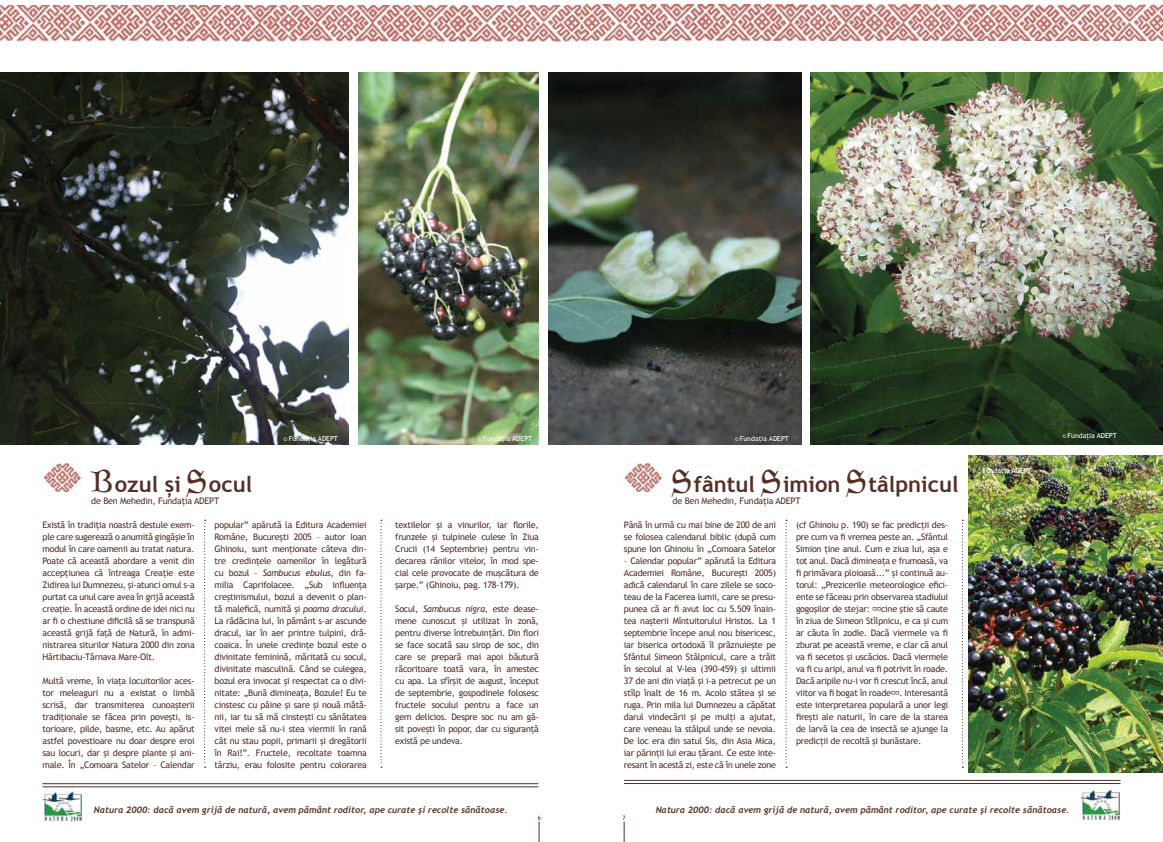
<style>
.page{position:relative;width:1163px;height:842px;background:#fff}
.page>*{position:absolute;margin:0;border:0;box-sizing:border-box;transform-origin:0 0}
.t1{font:700 22px "Trebuchet MS";color:#552f25}
.t2{font:9px/12px "Trebuchet MS";letter-spacing:-.025em;color:#552f25;text-align:justify}
.t3{font:italic 700 9px "Trebuchet";color:#552f25}
.t4{font:7px "Trebuchet MS";color:#fff}
.t5{font:6px "Trebuchet MS";color:#552f25}
.s1{font-size:5.5px}
.s2{font-family:"Hingham Text Normal";font-weight:400;font-size:32px}
.s3{font-style:italic}
</style>
<div class="page">
<img style="left:810px;top:72px;width:352px;height:372px">
<img style="left:968px;top:456px;width:194px;height:317px">
<svg style="left:624px;top:821px;width:1px;height:21px"></svg>
<hr style="left:624px;top:783px;width:496px;height:1px;background:#48302e">
<hr style="left:624px;top:780px;width:496px;height:1px;background:#48302e">
<img style="left:1080px;top:789px;width:39px;height:31px">
<img style="left:42px;top:464px;width:39px;height:28px">
<img style="left:623px;top:464px;width:39px;height:28px">
<svg style="left:204px;top:520px;width:2px;height:248px"></svg>
<svg style="left:785px;top:520px;width:2px;height:248px"></svg>
<svg style="left:380px;top:520px;width:2px;height:248px"></svg>
<svg style="left:962px;top:520px;width:1px;height:248px"></svg>
<img style="left:0;top:72px;width:349px;height:372px">
<img style="left:549px;top:72px;width:252px;height:372px">
<svg style="left:539px;top:821px;width:1px;height:21px"></svg>
<hr style="left:42px;top:787px;width:496px;height:1px;background:#48302e">
<hr style="left:42px;top:783px;width:496px;height:1px;background:#48302e">
<img style="left:42px;top:790px;width:40px;height:32px">
<img style="left:0;top:5px;width:585px;height:37px">
<img style="left:581px;top:5px;width:581px;height:36px">
<img style="left:359px;top:72px;width:180px;height:372px">
<p class="t4" style="left:283px;top:434px;width:56px"><span class="s1">©</span> Fundaţia ADEPT</p>
<p class="t4" style="left:478px;top:434px;width:56px"><span class="s1">©</span> Fundaţia ADEPT</p>
<p class="t4" style="left:734px;top:434px;width:56px"><span class="s1">©</span> Fundaţia ADEPT</p>
<p class="t4" style="left:1062px;top:431px;width:56px"><span class="s1">©</span> Fundaţia ADEPT</p>
<p class="t4" style="left:977px;top:467px;width:56px"><span class="s1">©</span> Fundaţia ADEPT</p>
<h1 class="t1" style="left:91px;top:470px;width:162px"><span class="s2">B</span>ozul și <span class="s2">S</span>ocul</h1>
<h1 class="t1" style="left:672px;top:470px;width:287px"><span class="s2">S</span>fântul <span class="s2">S</span>imion <span class="s2">S</span>tâlpnicul</h1>
<p class="t2" style="left:43px;top:519px;width:154px">Există în tradiția noastră destule exem&shy;ple care sugerează o anumită gingășie în modul în care oamenii au tratat natura.<br>Poate că această abordare a venit din accepțiunea că întreaga Creație este Zidirea lui Dumnezeu, și-atunci omul s-a purtat ca unul care avea în grijă această creație. În această ordine de idei nici nu ar fi o chestiune dificilă să se transpună această grijă față de Natură, în admi&shy;nistrarea siturilor Natura 2000 din zona Hârtibaciu-Târnava Mare-Olt.</p>
<p class="t2" style="left:43px;top:675px;width:154px">Multă vreme, în viața locuitorilor aces&shy;tor meleaguri nu a existat o limbă scrisă, dar transmiterea cunoașterii tradiționale se făcea prin povești, is&shy;torioare, pilde, basme, etc. Au apărut astfel povestioare nu doar despre eroi sau locuri, dar și despre plante și ani&shy;male. În „Comoara Satelor – Calendar</p>
<p class="t2" style="left:91px;top:495px;width:129px">de Ben Mehedin, Fundaţia ADEPT</p>
<p class="t2" style="left:672px;top:495px;width:129px">de Ben Mehedin, Fundaţia ADEPT</p>
<p class="t2" style="left:214px;top:519px;width:154px">popular” apărută la Editura Academiei Române, București 2005 – autor Ioan Ghinoiu, sunt menționate câteva din&shy;tre credințele oamenilor în legătură cu bozul – <span class="s3">Sambucus ebulus</span>, din fa&shy;milia Caprifolacee. „Sub influența creștinismului, bozul a devenit o plan&shy;tă malefică, numită și <span class="s3">poama dracului</span>.<br>La rădăcina lui, în pământ s-ar ascunde dracul, iar în aer printre tulpini, dră&shy;coaica. În unele credințe bozul este o divinitate feminină, măritată cu socul, divinitate masculină. Când se culegea, bozul era invocat și respectat ca o divi&shy;nitate: „Bună dimineața, Bozule! Eu te cinstesc cu pâine și sare și nouă mătă&shy;nii, iar tu să mă cinstești cu sănătatea vitei mele să nu-i stea viermii în rană cât nu stau popii, primarii și dregătorii în Rai!”. Fructele, recoltate toamna târziu, erau folosite pentru colorarea</p>
<p class="t2" style="left:795px;top:519px;width:154px">(cf Ghinoiu p. 190) se fac predicții des&shy;pre cum va fi vremea peste an. „Sfântul Simion ține anul. Cum e ziua lui, așa e tot anul. Dacă dimineața e frumoasă, va fi primăvara ploioasă...” și continuă au&shy;torul: „Prezicerile meteorologice efici&shy;ente se făceau prin observarea stadiului gogoșilor de stejar: ˂˂cine știe să caute în ziua de Simeon Stîlpnicu, e ca și cum ar căuta în zodie. Dacă viermele va fi zburat pe această vreme, e clar că anul va fi secetos și uscăcios. Dacă viermele va fi cu aripi, anul va fi potrivit în roade.<br>Dacă aripile nu-i vor fi crescut încă, anul viitor va fi bogat în roade˃˃ . Interesantă este interpretarea populară a unor legi firești ale naturii, în care de la starea de larvă la cea de insectă se ajunge la predicții de recoltă și bunăstare.</p>
<p class="t3" style="left:94px;top:804px;width:415px">Natura 2000: dacă avem grijă de natură, avem pământ roditor, ape curate şi recolte sănătoase.</p>
<p class="t5" style="left:537px;top:814px;width:5px">6</p>
<p class="t2" style="left:623px;top:519px;width:154px">Până în urmă cu mai bine de 200 de ani se folosea calendarul biblic (după cum spune Ion Ghinoiu în „Comoara Satelor</p>
<p class="t2" style="left:623px;top:555px;width:154px">– Calendar popular” apărută la Editura Academiei Române, București 2005) adică calendarul în care zilele se soco&shy;teau de la Facerea lumii, care se presu&shy;punea că ar fi avut loc cu 5.509 înain&shy;tea nașterii Mîntuitorului Hristos. La 1 septembrie începe anul nou bisericesc, iar biserica ortodoxă îl prăznuiește pe Sfântul Simeon Stâlpnicul, care a trăit în secolul al V-lea (390-459) și ultimii 37 de ani din viață și i-a petrecut pe un stîlp înalt de 16 m. Acolo stătea și se ruga. Prin mila lui Dumnezeu a căpătat darul vindecării și pe mulți a ajutat, care veneau la stâlpul unde se nevoia.<br>De loc era din satul Sis, din Asia Mica, iar părinții lui erau țărani. Ce este inte&shy;resant în acestă zi, este că în unele zone</p>
<p class="t2" style="left:395px;top:519px;width:145px">textilelor și a vinurilor, iar florile, frunzele și tulpinele culese în Ziua Crucii (14 Septembrie) pentru vin&shy;decarea rănilor vitelor, în mod spe&shy;cial cele provocate de mușcătura de șarpe.” (Ghinoiu, pag. 178-179).</p>
<p class="t2" style="left:395px;top:603px;width:145px">Socul, <span class="s3">Sambucus nigra</span>, este dease&shy;mene cunoscut și utilizat în zonă, pentru diverse întrebuințări. Din flori se face socată sau sirop de soc, din care se prepară mai apoi băutură răcoritoare toată vara, în amestec cu apa. La sfîrșit de august, început de septembrie, gospodinele folosesc fructele socului pentru a face un gem delicios. Despre soc nu am gă&shy;sit povești în popor, dar cu siguranță există pe undeva.</p>
<p class="t3" style="left:655px;top:804px;width:415px">Natura 2000: dacă avem grijă de natură, avem pământ roditor, ape curate şi recolte sănătoase.</p>
<p class="t5" style="left:622px;top:814px;width:5px">7</p>
</div>
